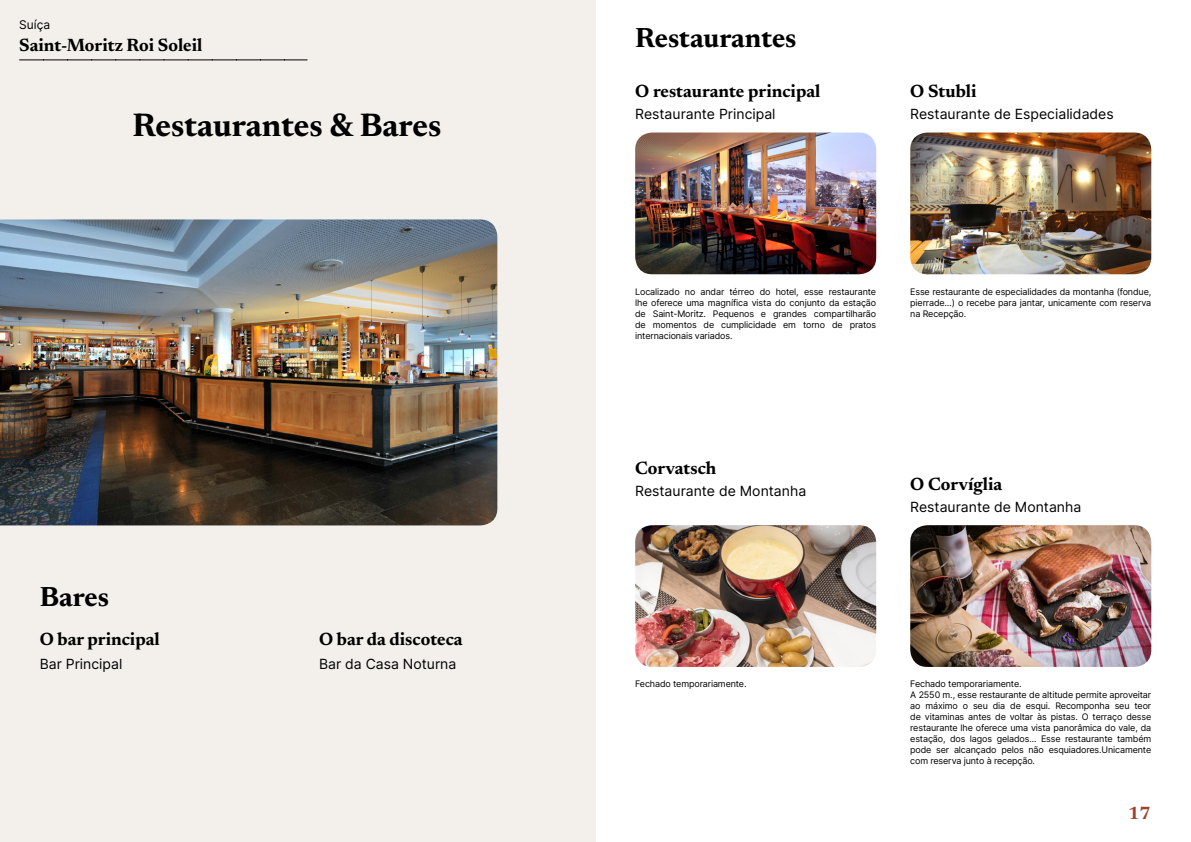
<style>
.page{position:relative;width:1191px;height:842px;background:#fff}
.page>*{position:absolute;margin:0;border:0;box-sizing:border-box;transform-origin:0 0}
.t1{font:700 33px "Newsreader 24 pt";color:#000}
.t2{font:700 28px "Newsreader 24 pt";color:#000}
.t3{font:700 18px "Newsreader 24 pt";color:#000}
.t4{font:700 18px "Newsreader 24 pt";color:#9d432c}
.t5{font:14px "Inter";color:#000}
.t6{font:12px "Inter";color:#000}
.t7{font:9px/11px "Inter";letter-spacing:-.015em;color:#000;text-align:justify}
</style>
<div class="page">
<div style="left:0;top:0;width:595px;height:842px;background:#f3f0ec"></div>
<img style="left:0;top:219px;width:497px;height:306px">
<img style="left:635px;top:133px;width:241px;height:141px">
<img style="left:635px;top:525px;width:241px;height:142px">
<img style="left:910px;top:525px;width:241px;height:142px">
<img style="left:910px;top:133px;width:241px;height:141px">
<svg style="left:20px;top:60px;width:287px;height:1px"></svg>
<h3 class="t6" style="left:19px;top:15px;width:32px">Suíça</h3>
<h3 class="t3" style="left:19px;top:32px;width:185px">Saint-Moritz Roi Soleil</h3>
<h1 class="t1" style="left:133px;top:101px;width:310px">Restaurantes &amp; Bares</h1>
<h2 class="t2" style="left:40px;top:576px;width:71px">Bares</h2>
<h3 class="t3" style="left:40px;top:626px;width:121px">O bar principal</h3>
<h3 class="t5" style="left:40px;top:654px;width:84px">Bar Principal</h3>
<h3 class="t3" style="left:319px;top:626px;width:145px">O bar da discoteca</h3>
<h3 class="t5" style="left:319px;top:654px;width:139px">Bar da Casa Noturna</h3>
<h2 class="t2" style="left:635px;top:18px;width:163px">Restaurantes</h2>
<h3 class="t3" style="left:635px;top:78px;width:187px">O restaurante principal</h3>
<h3 class="t5" style="left:635px;top:104px;width:142px">Restaurante Principal</h3>
<h3 class="t3" style="left:910px;top:78px;width:68px">O Stubli</h3>
<h3 class="t5" style="left:910px;top:104px;width:205px">Restaurante de Especialidades</h3>
<p class="t7" style="left:635px;top:286px;width:242px">Localizado no andar térreo do hotel, esse restaurante lhe oferece uma magnífica vista do conjunto da estação de Saint-Moritz. Pequenos e grandes compartilharão de momentos de cumplicidade em torno de pratos internacionais variados.</p>
<p class="t7" style="left:910px;top:286px;width:242px">Esse restaurante de especialidades da montanha (fondue, pierrade…) o recebe para jantar, unicamente com reserva na Recepção.</p>
<h3 class="t3" style="left:635px;top:455px;width:83px">Corvatsch</h3>
<h3 class="t5" style="left:635px;top:480px;width:172px">Restaurante de Montanha</h3>
<h3 class="t3" style="left:910px;top:471px;width:93px">O Corvíglia</h3>
<h3 class="t5" style="left:910px;top:496px;width:172px">Restaurante de Montanha</h3>
<p class="t7" style="left:635px;top:678px;width:113px">Fechado temporariamente.</p>
<p class="t7" style="left:910px;top:678px;width:242px;text-align:left">Fechado temporariamente.<br>A 2550 m., esse restaurante de altitude permite aproveitar ao máximo o seu dia de esqui. Recomponha seu teor de vitaminas antes de voltar às pistas. O terraço desse restaurante lhe oferece uma vista panorâmica do vale, da estação, dos lagos gelados... Esse restaurante também pode ser alcançado pelos não esquiadores.Unicamente com reserva junto à recepção.</p>
<h3 class="t4" style="left:1128px;top:800px;width:24px">17</h3>
</div>
